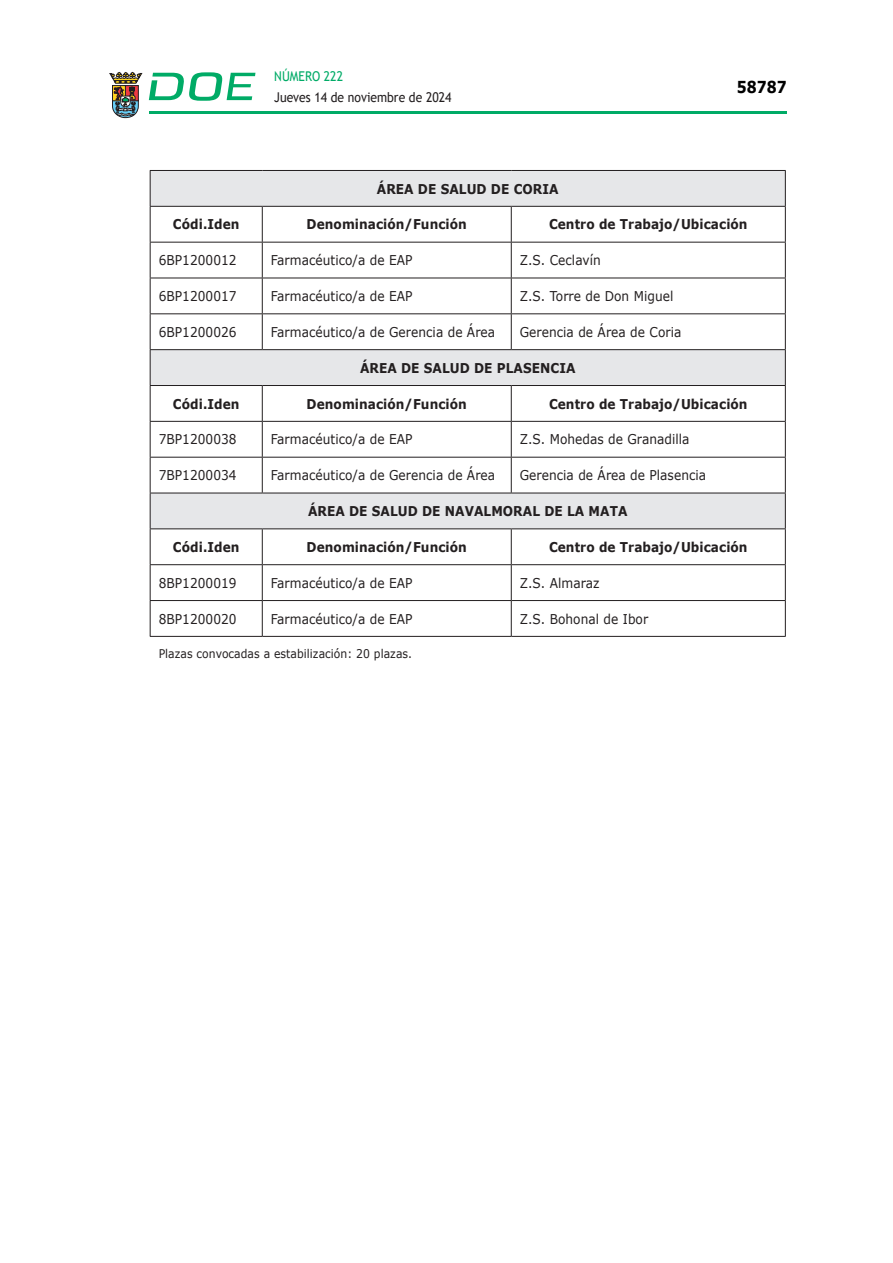
<style>
.page{position:relative;width:893px;height:1263px;background:#fff}
.page>*{position:absolute;margin:0;border:0;box-sizing:border-box;transform-origin:0 0}
.t1{font:700 16.5px "Verdana";color:#000;scale:.85 1}
.CUERPO_DE_TEXTO{font:13.5px "Verdana";letter-spacing:.005em;color:#231f20;scale:.9 1}
.CUERPO_DE_TEXTO-2{font:700 13.5px "Verdana";letter-spacing:.005em;color:#231f20;scale:.9 1}
.t2{font:13.5px "Trebuchet MS";color:#231f20;scale:.9 1}
.t3{font:13.5px "Trebuchet MS";color:#00ab67;scale:.9 1}
.CUERPO_DE_TEXTO-3{font:12px "Verdana";letter-spacing:.005em;color:#231f20;scale:.9 1}
</style>
<div class="page">
<hr style="left:149px;top:111px;width:638px;height:3px;background:#00ab66">
<svg style="left:109px;top:72px;width:33px;height:46px"></svg>
<svg style="left:149px;top:72px;width:106px;height:29px"></svg>
<div style="left:151px;top:171px;width:634px;height:35px;background:#e6e7e9"></div>
<svg style="left:151px;top:207px;width:634px;height:357px"></svg>
<hr style="left:150px;top:207px;width:1px;height:35px;background:#231f20">
<hr style="left:262px;top:207px;width:1px;height:35px;background:#231f20">
<hr style="left:511px;top:207px;width:1px;height:35px;background:#231f20">
<hr style="left:785px;top:207px;width:1px;height:35px;background:#231f20">
<hr style="left:150px;top:242px;width:112px;height:1px;background:#231f20">
<hr style="left:150px;top:242px;width:1px;height:36px;background:#231f20">
<hr style="left:262px;top:242px;width:249px;height:1px;background:#231f20">
<hr style="left:262px;top:242px;width:1px;height:36px;background:#231f20">
<hr style="left:511px;top:242px;width:275px;height:1px;background:#231f20">
<hr style="left:511px;top:242px;width:1px;height:36px;background:#231f20">
<hr style="left:785px;top:242px;width:1px;height:36px;background:#231f20">
<hr style="left:150px;top:278px;width:112px;height:1px;background:#231f20">
<hr style="left:150px;top:278px;width:1px;height:35px;background:#231f20">
<hr style="left:262px;top:278px;width:249px;height:1px;background:#231f20">
<hr style="left:262px;top:278px;width:1px;height:35px;background:#231f20">
<hr style="left:511px;top:278px;width:275px;height:1px;background:#231f20">
<hr style="left:511px;top:278px;width:1px;height:35px;background:#231f20">
<hr style="left:785px;top:278px;width:1px;height:35px;background:#231f20">
<hr style="left:150px;top:313px;width:112px;height:1px;background:#231f20">
<hr style="left:150px;top:314px;width:1px;height:35px;background:#231f20">
<hr style="left:262px;top:313px;width:249px;height:1px;background:#231f20">
<hr style="left:262px;top:314px;width:1px;height:35px;background:#231f20">
<hr style="left:511px;top:313px;width:275px;height:1px;background:#231f20">
<hr style="left:511px;top:314px;width:1px;height:35px;background:#231f20">
<hr style="left:785px;top:314px;width:1px;height:35px;background:#231f20">
<hr style="left:150px;top:386px;width:1px;height:35px;background:#231f20">
<hr style="left:262px;top:386px;width:1px;height:35px;background:#231f20">
<hr style="left:511px;top:386px;width:1px;height:35px;background:#231f20">
<hr style="left:785px;top:386px;width:1px;height:35px;background:#231f20">
<hr style="left:150px;top:421px;width:112px;height:1px;background:#231f20">
<hr style="left:150px;top:422px;width:1px;height:35px;background:#231f20">
<hr style="left:262px;top:421px;width:249px;height:1px;background:#231f20">
<hr style="left:262px;top:422px;width:1px;height:35px;background:#231f20">
<hr style="left:511px;top:421px;width:275px;height:1px;background:#231f20">
<hr style="left:511px;top:422px;width:1px;height:35px;background:#231f20">
<hr style="left:785px;top:422px;width:1px;height:35px;background:#231f20">
<hr style="left:150px;top:457px;width:112px;height:1px;background:#231f20">
<hr style="left:150px;top:458px;width:1px;height:35px;background:#231f20">
<hr style="left:262px;top:457px;width:249px;height:1px;background:#231f20">
<hr style="left:262px;top:458px;width:1px;height:35px;background:#231f20">
<hr style="left:511px;top:457px;width:275px;height:1px;background:#231f20">
<hr style="left:511px;top:458px;width:1px;height:35px;background:#231f20">
<hr style="left:785px;top:458px;width:1px;height:35px;background:#231f20">
<hr style="left:150px;top:529px;width:1px;height:35px;background:#231f20">
<hr style="left:262px;top:529px;width:1px;height:35px;background:#231f20">
<hr style="left:511px;top:529px;width:1px;height:35px;background:#231f20">
<hr style="left:785px;top:529px;width:1px;height:35px;background:#231f20">
<hr style="left:150px;top:564px;width:112px;height:1px;background:#231f20">
<hr style="left:150px;top:565px;width:1px;height:35px;background:#231f20">
<hr style="left:262px;top:564px;width:249px;height:1px;background:#231f20">
<hr style="left:262px;top:565px;width:1px;height:35px;background:#231f20">
<hr style="left:511px;top:564px;width:275px;height:1px;background:#231f20">
<hr style="left:511px;top:565px;width:1px;height:35px;background:#231f20">
<hr style="left:785px;top:565px;width:1px;height:35px;background:#231f20">
<hr style="left:150px;top:600px;width:112px;height:1px;background:#231f20">
<hr style="left:150px;top:601px;width:1px;height:35px;background:#231f20">
<hr style="left:262px;top:600px;width:249px;height:1px;background:#231f20">
<hr style="left:262px;top:601px;width:1px;height:35px;background:#231f20">
<hr style="left:511px;top:600px;width:275px;height:1px;background:#231f20">
<hr style="left:511px;top:601px;width:1px;height:35px;background:#231f20">
<hr style="left:785px;top:601px;width:1px;height:35px;background:#231f20">
<hr style="left:150px;top:636px;width:112px;height:1px;background:#231f20">
<hr style="left:262px;top:636px;width:249px;height:1px;background:#231f20">
<hr style="left:511px;top:636px;width:275px;height:1px;background:#231f20">
<hr style="left:150px;top:170px;width:112px;height:1px;background:#231f20">
<hr style="left:150px;top:171px;width:1px;height:35px;background:#231f20">
<hr style="left:262px;top:170px;width:249px;height:1px;background:#231f20">
<hr style="left:511px;top:170px;width:275px;height:1px;background:#231f20">
<hr style="left:785px;top:171px;width:1px;height:35px;background:#231f20">
<hr style="left:150px;top:206px;width:112px;height:1px;background:#231f20">
<hr style="left:262px;top:206px;width:249px;height:1px;background:#231f20">
<hr style="left:511px;top:206px;width:275px;height:1px;background:#231f20">
<hr style="left:150px;top:349px;width:112px;height:1px;background:#231f20">
<hr style="left:150px;top:350px;width:1px;height:35px;background:#231f20">
<hr style="left:262px;top:349px;width:249px;height:1px;background:#231f20">
<hr style="left:511px;top:349px;width:275px;height:1px;background:#231f20">
<hr style="left:785px;top:350px;width:1px;height:35px;background:#231f20">
<hr style="left:150px;top:385px;width:112px;height:1px;background:#231f20">
<hr style="left:262px;top:385px;width:249px;height:1px;background:#231f20">
<hr style="left:511px;top:385px;width:275px;height:1px;background:#231f20">
<hr style="left:150px;top:493px;width:112px;height:1px;background:#231f20">
<hr style="left:150px;top:493px;width:1px;height:35px;background:#231f20">
<hr style="left:262px;top:493px;width:249px;height:1px;background:#231f20">
<hr style="left:511px;top:493px;width:275px;height:1px;background:#231f20">
<hr style="left:785px;top:493px;width:1px;height:35px;background:#231f20">
<hr style="left:150px;top:528px;width:112px;height:1px;background:#231f20">
<hr style="left:262px;top:528px;width:249px;height:1px;background:#231f20">
<hr style="left:511px;top:528px;width:275px;height:1px;background:#231f20">
<p class="t3" style="left:274px;top:67px;width:78px">NÚMERO 222</p>
<p class="t2" style="left:274px;top:88px;width:198px">Jueves 14 de noviembre de 2024</p>
<p class="CUERPO_DE_TEXTO-2" style="left:377px;top:179px;width:203px">ÁREA DE SALUD DE CORIA</p>
<p class="t1" style="left:737px;top:75px;width:60px">58787</p>
<p class="CUERPO_DE_TEXTO-2" style="left:173px;top:215px;width:75px">Códi.Iden</p>
<p class="CUERPO_DE_TEXTO-2" style="left:307px;top:215px;width:180px">Denominación/Función</p>
<p class="CUERPO_DE_TEXTO-2" style="left:549px;top:215px;width:222px">Centro de Trabajo/Ubicación</p>
<p class="CUERPO_DE_TEXTO" style="left:159px;top:251px;width:88px">6BP1200012</p>
<p class="CUERPO_DE_TEXTO" style="left:271px;top:251px;width:159px">Farmacéutico/a de EAP</p>
<p class="CUERPO_DE_TEXTO" style="left:520px;top:251px;width:92px">Z.S. Ceclavín</p>
<p class="CUERPO_DE_TEXTO" style="left:159px;top:287px;width:88px">6BP1200017</p>
<p class="CUERPO_DE_TEXTO" style="left:271px;top:287px;width:159px">Farmacéutico/a de EAP</p>
<p class="CUERPO_DE_TEXTO" style="left:520px;top:287px;width:172px">Z.S. Torre de Don Miguel</p>
<p class="CUERPO_DE_TEXTO" style="left:159px;top:323px;width:88px">6BP1200026</p>
<p class="CUERPO_DE_TEXTO" style="left:271px;top:323px;width:251px">Farmacéutico/a de Gerencia de Área</p>
<p class="CUERPO_DE_TEXTO" style="left:520px;top:323px;width:181px">Gerencia de Área de Coria</p>
<p class="CUERPO_DE_TEXTO-2" style="left:360px;top:358px;width:241px">ÁREA DE SALUD DE PLASENCIA</p>
<p class="CUERPO_DE_TEXTO-2" style="left:173px;top:394px;width:75px">Códi.Iden</p>
<p class="CUERPO_DE_TEXTO-2" style="left:307px;top:394px;width:180px">Denominación/Función</p>
<p class="CUERPO_DE_TEXTO-2" style="left:549px;top:394px;width:222px">Centro de Trabajo/Ubicación</p>
<p class="CUERPO_DE_TEXTO" style="left:159px;top:430px;width:88px">7BP1200038</p>
<p class="CUERPO_DE_TEXTO" style="left:271px;top:430px;width:159px">Farmacéutico/a de EAP</p>
<p class="CUERPO_DE_TEXTO" style="left:520px;top:430px;width:190px">Z.S. Mohedas de Granadilla</p>
<p class="CUERPO_DE_TEXTO" style="left:159px;top:466px;width:88px">7BP1200034</p>
<p class="CUERPO_DE_TEXTO" style="left:271px;top:466px;width:251px">Farmacéutico/a de Gerencia de Área</p>
<p class="CUERPO_DE_TEXTO" style="left:520px;top:466px;width:209px">Gerencia de Área de Plasencia</p>
<p class="CUERPO_DE_TEXTO-2" style="left:308px;top:502px;width:356px">ÁREA DE SALUD DE NAVALMORAL DE LA MATA</p>
<p class="CUERPO_DE_TEXTO-2" style="left:173px;top:537px;width:75px">Códi.Iden</p>
<p class="CUERPO_DE_TEXTO-2" style="left:307px;top:537px;width:180px">Denominación/Función</p>
<p class="CUERPO_DE_TEXTO-2" style="left:549px;top:537px;width:222px">Centro de Trabajo/Ubicación</p>
<p class="CUERPO_DE_TEXTO" style="left:159px;top:574px;width:88px">8BP1200019</p>
<p class="CUERPO_DE_TEXTO" style="left:271px;top:574px;width:159px">Farmacéutico/a de EAP</p>
<p class="CUERPO_DE_TEXTO" style="left:520px;top:574px;width:90px">Z.S. Almaraz</p>
<p class="CUERPO_DE_TEXTO" style="left:159px;top:609px;width:88px">8BP1200020</p>
<p class="CUERPO_DE_TEXTO" style="left:271px;top:609px;width:159px">Farmacéutico/a de EAP</p>
<p class="CUERPO_DE_TEXTO" style="left:520px;top:609px;width:144px">Z.S. Bohonal de Ibor</p>
<p class="CUERPO_DE_TEXTO-3" style="left:159px;top:646px;width:283px">Plazas convocadas a estabilización: 20 plazas.</p>
</div>
